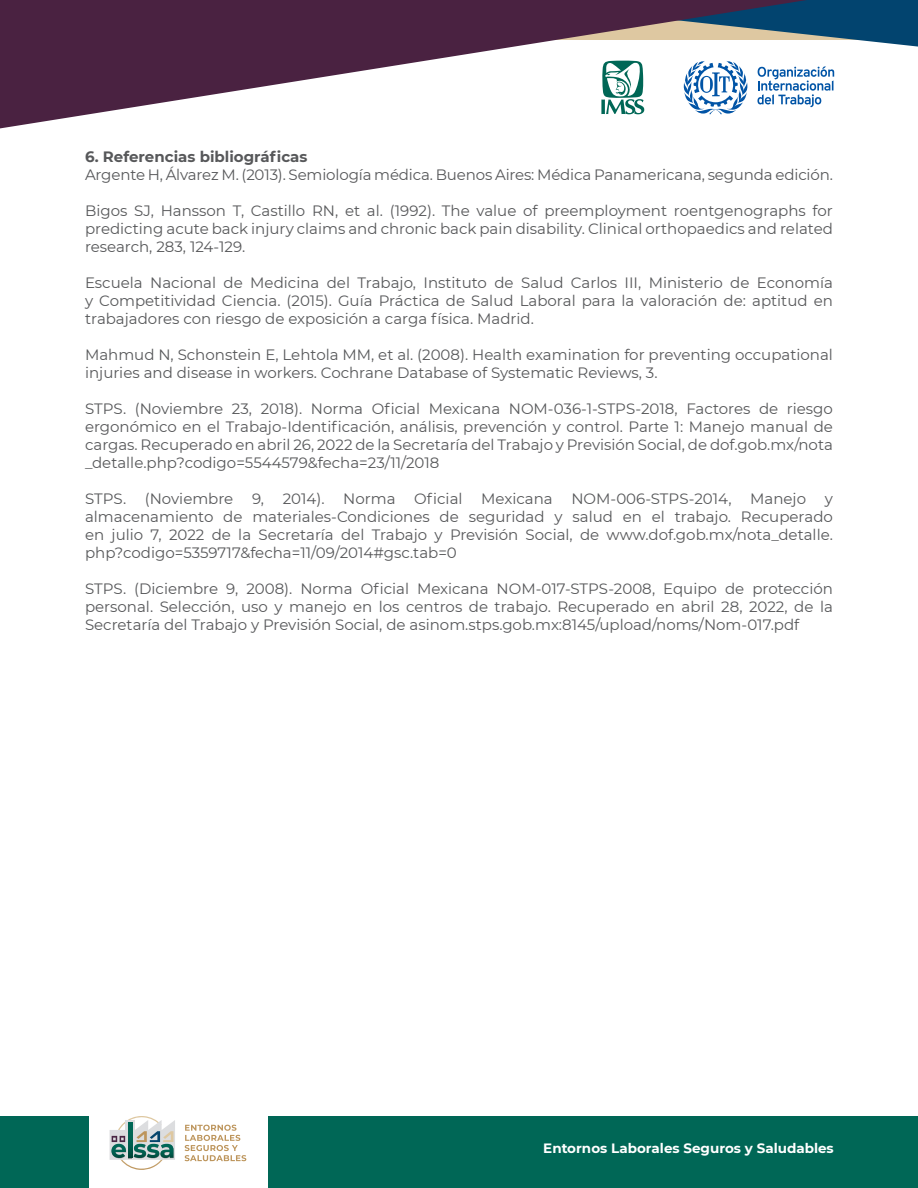
<style>
.page{position:relative;width:918px;height:1188px;background:#fff}
.page>*{position:absolute;margin:0;border:0;box-sizing:border-box;transform-origin:0 0}
.t1{font:15px/18px "Montserrat";color:#57585a;text-align:justify}
.t2{font:700 15px "Montserrat";color:#57585a}
.t3{font:700 13.5px "Montserrat";color:#fff}
</style>
<div class="page">
<div style="left:268px;top:1116px;width:650px;height:72px;background:#006756"></div>
<div style="left:0;top:1116px;width:88px;height:72px;background:#006756"></div>
<svg style="left:0;top:0;width:918px;height:129px"></svg>
<svg style="left:185px;top:1125px;width:61px;height:36px"></svg>
<svg style="left:110px;top:1116px;width:65px;height:54px"></svg>
<p class="t2" style="left:85px;top:146px;width:224px">6. Referencias bibliográficas</p>
<p class="t1" style="left:85px;top:165px;width:749px">Argente H, Álvarez M. (2013). Semiología médica. Buenos Aires: Médica Panamericana, segunda edición.</p>
<p class="t1" style="left:85px;top:201px;width:749px">Bigos SJ, Hansson T, Castillo RN, et al. (1992). The value of preemployment roentgenographs for predicting acute back injury claims and chronic back pain disability. Clinical orthopaedics and related research, 283, 124-129.</p>
<p class="t1" style="left:85px;top:273px;width:749px">Escuela Nacional de Medicina del Trabajo, Instituto de Salud Carlos III, Ministerio de Economía y Competitividad Ciencia. (2015). Guía Práctica de Salud Laboral para la valoración de: aptitud en trabajadores con riesgo de exposición a carga física. Madrid.</p>
<p class="t1" style="left:85px;top:345px;width:749px">Mahmud N, Schonstein E, Lehtola MM, et al. (2008). Health examination for preventing occupational injuries and disease in workers. Cochrane Database of Systematic Reviews, 3.</p>
<p class="t1" style="left:85px;top:399px;width:749px">STPS. (Noviembre 23, 2018). Norma Oficial Mexicana NOM-036-1-STPS-2018, Factores de riesgo ergonómico en el Trabajo-Identificación, análisis, prevención y control. Parte 1: Manejo manual de cargas. Recuperado en abril 26, 2022 de la Secretaría del Trabajo y Previsión Social, de dof.gob.mx/nota _detalle.php?codigo=5544579&amp;fecha=23/11/2018</p>
<p class="t1" style="left:85px;top:489px;width:749px">STPS. (Noviembre 9, 2014). Norma Oficial Mexicana NOM-006-STPS-2014, Manejo y almacenamiento de materiales-Condiciones de seguridad y salud en el trabajo. Recuperado en julio 7, 2022 de la Secretaría del Trabajo y Previsión Social, de www.dof.gob.mx/nota_detalle. php?codigo=5359717&amp;fecha=11/09/2014#gsc.tab=0</p>
<p class="t1" style="left:85px;top:579px;width:749px">STPS. (Diciembre 9, 2008). Norma Oficial Mexicana NOM-017-STPS-2008, Equipo de protección personal. Selección, uso y manejo en los centros de trabajo. Recuperado en abril 28, 2022, de la Secretaría del Trabajo y Previsión Social, de asinom.stps.gob.mx:8145/upload/noms/Nom-017.pdf</p>
<p class="t3" style="left:543px;top:1138px;width:292px">Entornos Laborales Seguros y Saludables</p>
</div>
